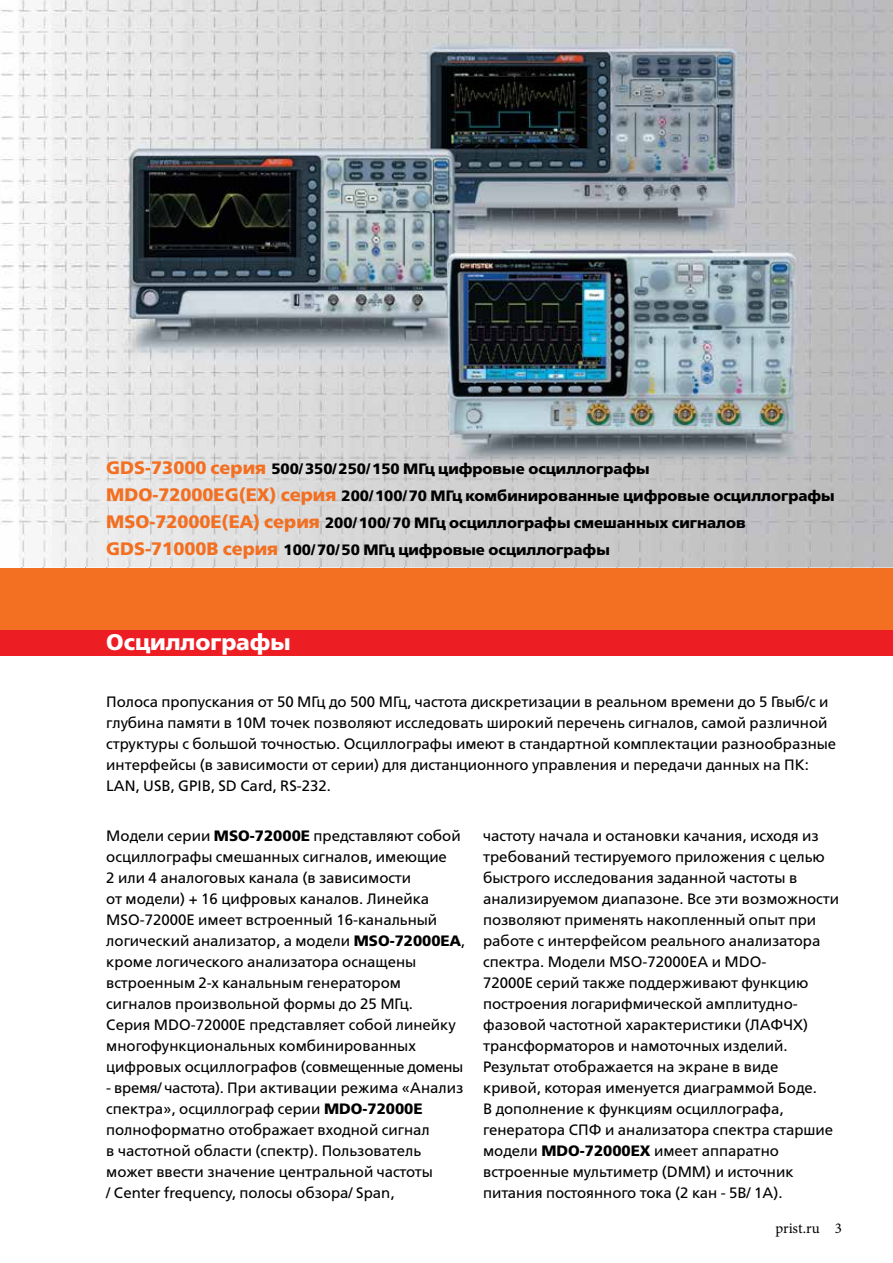
<style>
.page{position:relative;width:893px;height:1263px;background:#fff}
.page>*{position:absolute;margin:0;border:0;box-sizing:border-box;transform-origin:0 0}
.t1{font:22.5px "Free Set Bold C";color:#fff}
.t2{font:15px/21px "Free Set C";color:#000}
.t3{font:15px/27px "Free Set Bold C";color:#000}
.t4{font:15px "Minion Pro";letter-spacing:-.005em;color:#000}
.s1{font-size:18px;color:#f36f21}
.s2{font-family:"Free Set Bold C"}
</style>
<div class="page">
<img style="left:0;top:0;width:893px;height:568px">
<div style="left:0;top:568px;width:893px;height:82px;background:#f36f21"></div>
<div style="left:0;top:630px;width:893px;height:26px;background:#ed1d24"></div>
<p class="t3" style="left:106px;top:455px;width:730px"><span class="s1">GDS-73000 серия</span> 500/350/250/150 МГц цифровые осциллографы<br><span class="s1">MDO-72000EG(EX) серия</span> 200/100/70 МГц комбинированные цифровые осциллографы <span class="s1">MSO-72000E(EA) серия</span> 200/100/70 МГц осциллографы смешанных сигналов <span class="s1">GDS-71000B серия</span> 100/70/50 МГц цифровые осциллографы</p>
<h1 class="t1" style="left:106px;top:629px;width:186px">Осциллографы</h1>
<p class="t2" style="left:106px;top:691px;width:731px">Полоса пропускания от 50 МГц до 500 МГц, частота дискретизации в реальном времени до 5 Гвыб/с и глубина памяти в 10М точек позволяют исследовать широкий перечень сигналов, самой различной структуры с большой точностью. Осциллографы имеют в стандартной комплектации разнообразные интерфейсы (в зависимости от серии) для дистанционного управления и передачи данных на ПК:<br>LAN, USB, GPIB, SD Card, RS-232.</p>
<p class="t2" style="left:106px;top:825px;width:360px">Модели серии <span class="s2">MSO-72000E</span> представляют собой осциллографы смешанных сигналов, имеющие<br>2 или 4 аналоговых канала (в зависимости<br>от модели) + 16 цифровых каналов. Линейка МSО-72000E имеет встроенный 16-канальный логический анализатор, а модели <span class="s2">MSO-72000EA</span>, кроме логического анализатора оснащены встроенным 2-х канальным генератором сигналов произвольной формы до 25 МГц.<br>Серия MDO-72000E представляет собой линейку многофункциональных комбинированных цифровых осциллографов (совмещенные домены</p>
<p class="t2" style="left:106px;top:1077px;width:358px">- время/ частота). При активации режима «Анализ спектра», осциллограф серии <span class="s2">MDO-72000E </span>полноформатно отображает входной сигнал<br>в частотной области (спектр). Пользователь может ввести значение центральной частоты<br>/ Center frequency, полосы обзора/ Span,</p>
<p class="t2" style="left:483px;top:825px;width:357px">частоту начала и остановки качания, исходя из требований тестируемого приложения с целью быстрого исследования заданной частоты в анализируемом диапазоне. Все эти возможности позволяют применять накопленный опыт при работе с интерфейсом реального анализатора спектра. Модели MSO-72000EA и MDO-<br>72000E серий также поддерживают функцию построения логарифмической амплитудно&shy;фазовой частотной характеристики (ЛАФЧХ) трансформаторов и намоточных изделий.<br>Результат отображается на экране в виде кривой, которая именуется диаграммой Боде.<br>В дополнение к функциям осциллографа, генератора СПФ и анализатора спектра старшие модели <span class="s2">MDO-72000EX</span> имеет аппаратно встроенные мультиметр (DMM) и источник питания постоянного тока (2 кан - 5В/ 1A).</p>
<p class="t4" style="left:775px;top:1218px;width:68px">prist.ru 3</p>
</div>
